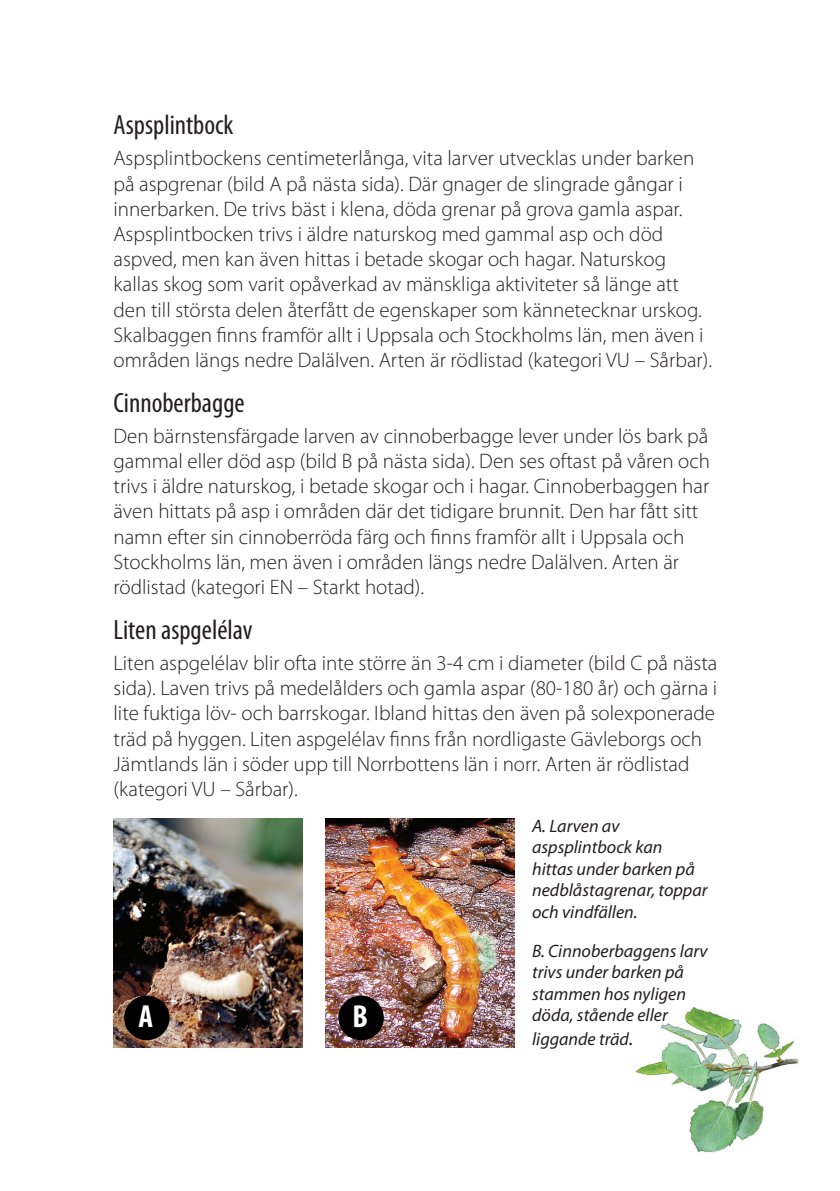
<style>
.page{position:relative;width:840px;height:1191px;background:#fff}
.page>*{position:absolute;margin:0;border:0;box-sizing:border-box;transform-origin:0 0}
.t1{font:700 condensed 32px "Myriad Pro";color:#fff}
.t2{font:condensed 28px "Myriad Pro";color:#231f20}
.t3{font:300 21px/25.2px "Myriad Pro";color:#231f20}
.t4{font:italic 18px/21.6px "Myriad Pro";color:#231f20}
.s1{font-size:20px}
</style>
<div class="page">
<img style="left:635px;top:1006px;width:164px;height:147px">
<img style="left:113px;top:818px;width:189px;height:229px">
<img style="left:325px;top:818px;width:189px;height:229px">
<div style="left:124px;top:995px;width:45px;height:45px;background:#000;border-radius:50%"></div>
<div style="left:338px;top:995px;width:45px;height:45px;background:#000;border-radius:50%"></div>
<h2 class="t2" style="left:113px;top:108px;width:121px">Aspsplintbock</h2>
<p class="t3" style="left:113px;top:145px;width:599px">Aspsplintbockens centimeterlånga, vita larver utvecklas under barken på aspgrenar (bild A på nästa sida). Där gnager de slingrade gångar i innerbarken. De trivs bäst i klena, döda grenar på grova gamla aspar.<br>Aspsplintbocken trivs i äldre naturskog med gammal asp och död aspved, men kan även hittas i betade skogar och hagar. Naturskog kallas skog som varit opåverkad av mänskliga aktiviteter så länge att den till största delen återfått de egenskaper som kännetecknar urskog.<br>Skalbaggen finns framför allt i Uppsala och Stockholms län, men även i områden längs nedre Dalälven. Arten är rödlistad (kategori VU – Sårbar).</p>
<h2 class="t2" style="left:113px;top:386px;width:133px">Cinnoberbagge</h2>
<p class="t3" style="left:113px;top:423px;width:597px">Den bärnstensfärgade larven av cinnoberbagge lever under lös bark på gammal eller död asp (bild B på nästa sida). Den ses oftast på våren och trivs i äldre naturskog, i betade skogar och i hagar. Cinnoberbaggen har även hittats på asp i områden där det tidigare brunnit. Den har fått sitt namn efter sin cinnoberröda färg och finns framför allt i Uppsala och Stockholms län, men även i områden längs nedre Dalälven. Arten är rödlistad (kategori EN – Starkt hotad).</p>
<h2 class="t2" style="left:113px;top:613px;width:140px">Liten aspgelélav</h2>
<p class="t3" style="left:113px;top:650px;width:605px">Liten aspgelélav blir ofta inte större än 3-4 cm i diameter (bild C på nästa sida). Laven trivs på medelålders och gamla aspar (80-180 år) och gärna i lite fuktiga löv- och barrskogar. Ibland hittas den även på solexponerade träd på hyggen. Liten aspgelélav finns från nordligaste Gävleborgs och Jämtlands län i söder upp till Norrbottens län i norr. Arten är rödlistad (kategori VU – Sårbar).</p>
<p class="t4" style="left:531px;top:814px;width:177px">A. Larven av aspsplintbock kan hittas under barken på nedblåstagrenar, toppar och vindfällen.</p>
<p class="t4" style="left:531px;top:939px;width:177px">B. Cinnoberbaggens larv trivs under barken på stammen hos nyligen döda, stående eller</p>
<p class="t4" style="left:531px;top:1028px;width:103px">liggande träd<span class="s1">.</span></p>
<h1 class="t1" style="left:138px;top:996px;width:16px">A</h1>
<h1 class="t1" style="left:352px;top:996px;width:17px">B</h1>
</div>
